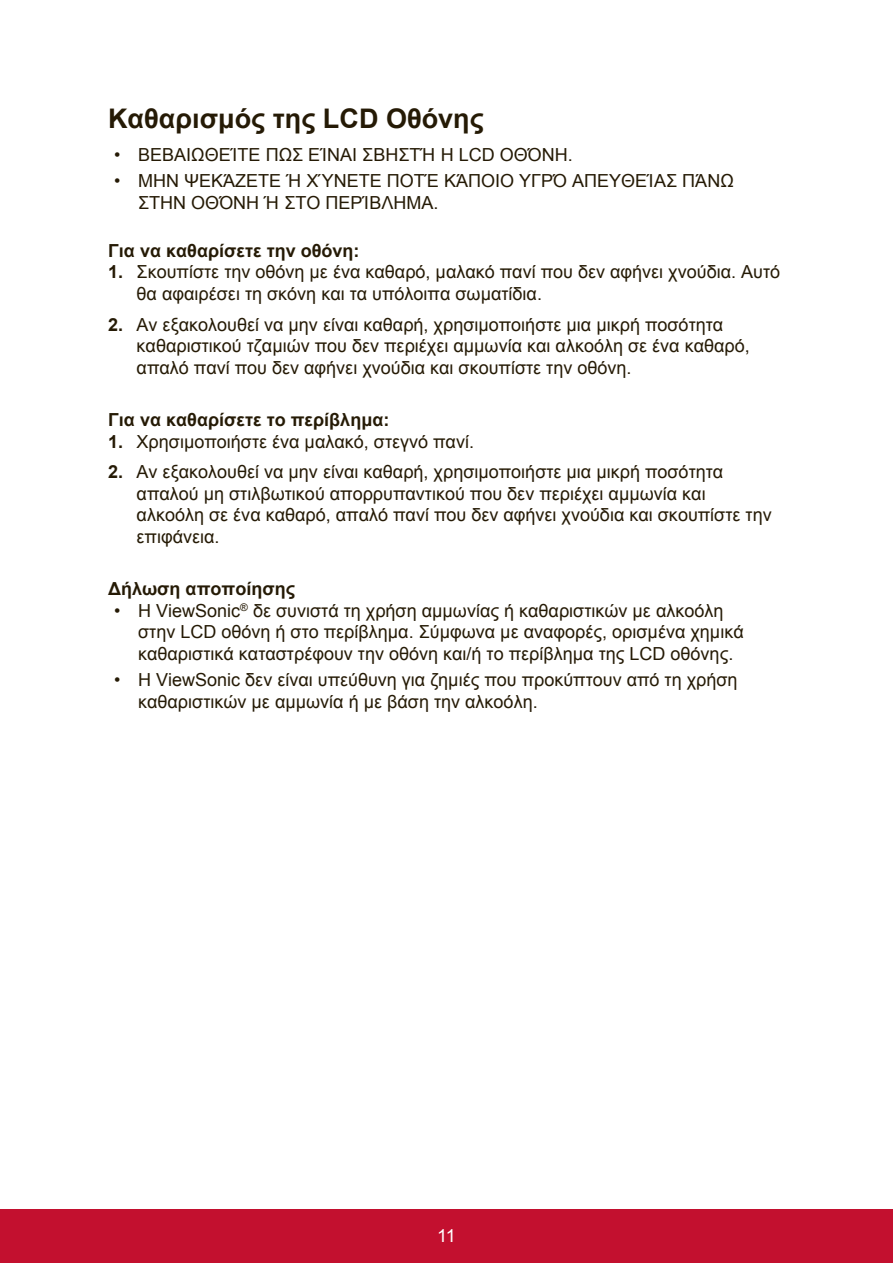
<style>
.page{position:relative;width:893px;height:1263px;background:#fff}
.page>*{position:absolute;margin:0;border:0;box-sizing:border-box;transform-origin:0 0}
.t1{font:700 27px "Arial";color:#251a05}
.t2{font:18px/21.6px "Arial";color:#251a05}
.t3{font:700 18px "Arial";color:#251a05}
.t4{font:18px "Arial";color:#fff}
.s1{font-weight:700}
</style>
<div class="page">
<div style="left:0;top:1210px;width:892px;height:53px;background:#c3102f"></div>
<h1 class="t1" style="left:108px;top:100px;width:377px">Καθαρισμός της LCD Οθόνης</h1>
<p class="t2" style="left:114px;top:144px;width:460px">• ΒΕΒΑΙΩΘΕΊΤΕ ΠΩΣ ΕΊΝΑΙ ΣΒΗΣΤΉ Η LCD ΟΘΌΝΗ.</p>
<p class="t2" style="left:138px;top:170px;width:597px;text-indent:-24px">• ΜΗΝ ΨΕΚΆΖΕΤΕ Ή ΧΎΝΕΤΕ ΠΟΤΈ ΚΆΠΟΙΟ ΥΓΡΌ ΑΠΕΥΘΕΊΑΣ ΠΆΝΩ<br>ΣΤΗΝ ΟΘΌΝΗ Ή ΣΤΟ ΠΕΡΊΒΛΗΜΑ.</p>
<p class="t3" style="left:108px;top:238px;width:253px">Για να καθαρίσετε την οθόνη:</p>
<p class="t2" style="left:136px;top:261px;width:644px;text-indent:-28px"><span class="s1">1.</span> Σκουπίστε την οθόνη με ένα καθαρό, μαλακό πανί που δεν αφήνει χνούδια. Αυτό θα αφαιρέσει τη σκόνη και τα υπόλοιπα σωματίδια.</p>
<p class="t2" style="left:136px;top:314px;width:614px;text-indent:-28px"><span class="s1">2.</span> Αν εξακολουθεί να μην είναι καθαρή, χρησιμοποιήστε μια μικρή ποσότητα καθαριστικού τζαμιών που δεν περιέχει αμμωνία και αλκοόλη σε ένα καθαρό, απαλό πανί που δεν αφήνει χνούδια και σκουπίστε την οθόνη.</p>
<p class="t3" style="left:108px;top:408px;width:283px">Για να καθαρίσετε το περίβλημα:</p>
<p class="t2" style="left:108px;top:431px;width:367px"><span class="s1">1.</span> Χρησιμοποιήστε ένα μαλακό, στεγνό πανί.</p>
<p class="t2" style="left:136px;top:461px;width:636px;text-indent:-28px"><span class="s1">2.</span> Αν εξακολουθεί να μην είναι καθαρή, χρησιμοποιήστε μια μικρή ποσότητα απαλού μη στιλβωτικού απορρυπαντικού που δεν περιέχει αμμωνία και αλκοόλη σε ένα καθαρό, απαλό πανί που δεν αφήνει χνούδια και σκουπίστε την επιφάνεια.</p>
<p class="t3" style="left:108px;top:577px;width:188px">Δήλωση αποποίησης</p>
<p class="t2" style="left:138px;top:600px;width:607px;text-indent:-24px">• Η ViewSonic<sup>®</sup> δε συνιστά τη χρήση αμμωνίας ή καθαριστικών με αλκοόλη στην LCD οθόνη ή στο περίβλημα. Σύμφωνα με αναφορές, ορισμένα χημικά καθαριστικά καταστρέφουν την οθόνη και/ή το περίβλημα της LCD οθόνης.</p>
<p class="t2" style="left:138px;top:669px;width:600px;text-indent:-24px">• Η ViewSonic δεν είναι υπεύθυνη για ζημιές που προκύπτουν από τη χρήση καθαριστικών με αμμωνία ή με βάση την αλκοόλη.</p>
<p class="t4" style="left:437px;top:1223px;width:20px">11</p>
</div>
